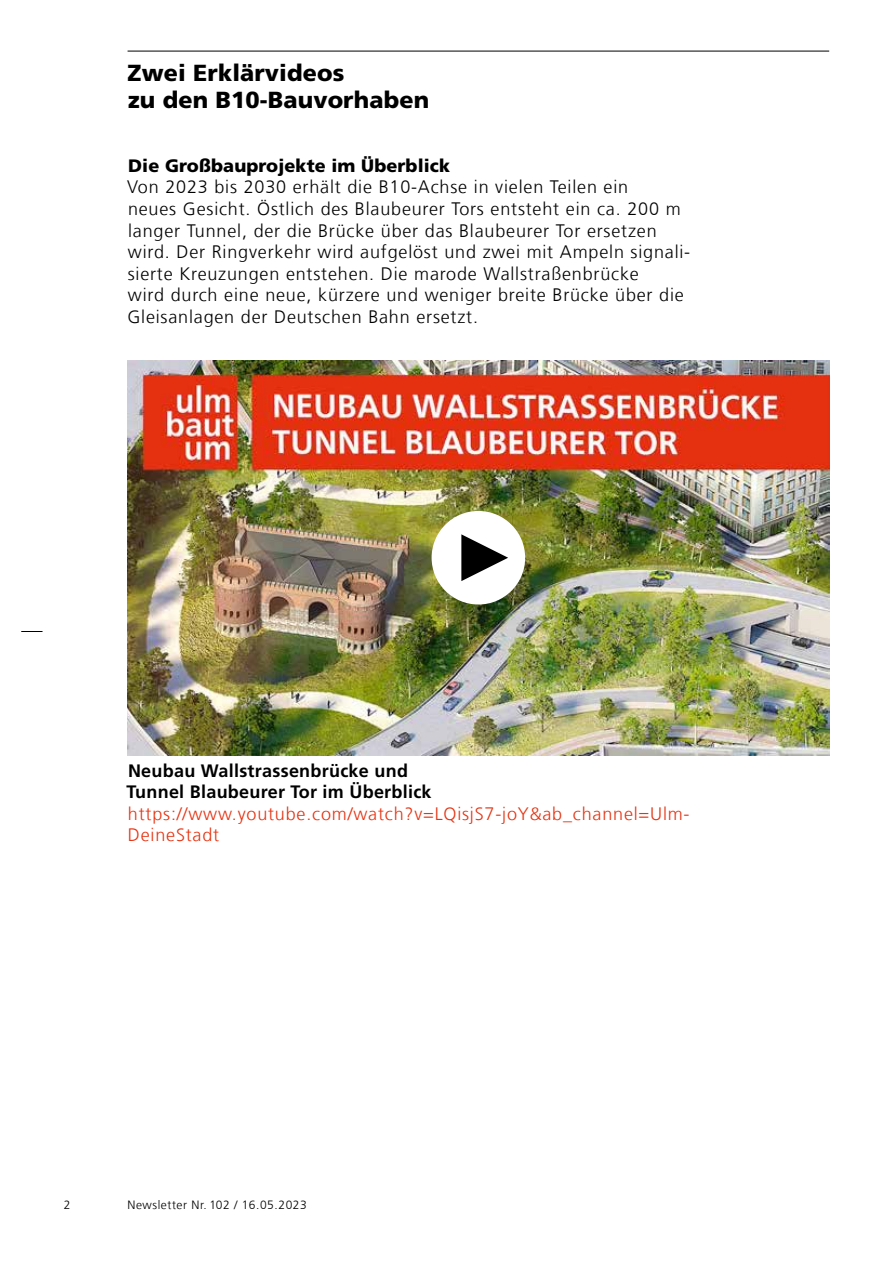
<style>
.page{position:relative;width:893px;height:1263px;background:#fff}
.page>*{position:absolute;margin:0;border:0;box-sizing:border-box;transform-origin:0 0}
.t1{font:900 23.25px/27px "Frutiger LT Com";letter-spacing:.005em;color:#000}
.t2{font:300 18px/21.6px "Frutiger LT Com";letter-spacing:.045em;color:#000}
.t3{font:300 18px/21.6px "Frutiger LT Com";letter-spacing:.045em;color:#e63312}
.t4{font:700 18px/21.6px "Frutiger";letter-spacing:.015em;color:#000}
.t5{font:900 18px "Frutiger";letter-spacing:.005em;color:#000}
.t6{font:300 12px "Frutiger LT Com";letter-spacing:.045em;color:#000}
</style>
<div class="page">
<svg style="left:21px;top:631px;width:22px;height:1px"></svg>
<hr style="left:128px;top:51px;width:701px;height:1px;background:#000">
<img style="left:128px;top:360px;width:701px;height:395px">
<div style="left:432px;top:511px;width:93px;height:93px;background:#fff;border-radius:50%"></div>
<svg style="left:461px;top:534px;width:47px;height:47px"></svg>
<p class="t1" style="left:127px;top:60px;width:303px">Zwei Erklärvideos<br>zu den B10-Bauvorhaben</p>
<p class="t5" style="left:128px;top:155px;width:323px">Die Großbauprojekte im Überblick</p>
<p class="t2" style="left:127px;top:176px;width:565px">Von 2023 bis 2030 erhält die B10-Achse in vielen Teilen ein<br>neues Gesicht. Östlich des Blaubeurer Tors entsteht ein ca. 200 m langer Tunnel, der die Brücke über das Blaubeurer Tor ersetzen wird. Der Ringverkehr wird aufgelöst und zwei mit Ampeln signali&shy;sierte Kreuzungen entstehen. Die marode Wallstraßenbrücke<br>wird durch eine neue, kürzere und weniger breite Brücke über die Gleisanlagen der Deutschen Bahn ersetzt.</p>
<p class="t4" style="left:127px;top:759px;width:307px">Neubau Wallstrassenbrücke und<br>Tunnel Blaubeurer Tor im Überblick</p>
<p class="t3" style="left:128px;top:803px;width:563px">https://www.youtube.com/watch?v=LQisjS7-joY&amp;ab_channel=Ulm-<br>DeineStadt</p>
<p class="t6" style="left:64px;top:1197px;width:8px">2</p>
<p class="t6" style="left:128px;top:1197px;width:181px">Newsletter Nr. 102 / 16.05.2023</p>
</div>
